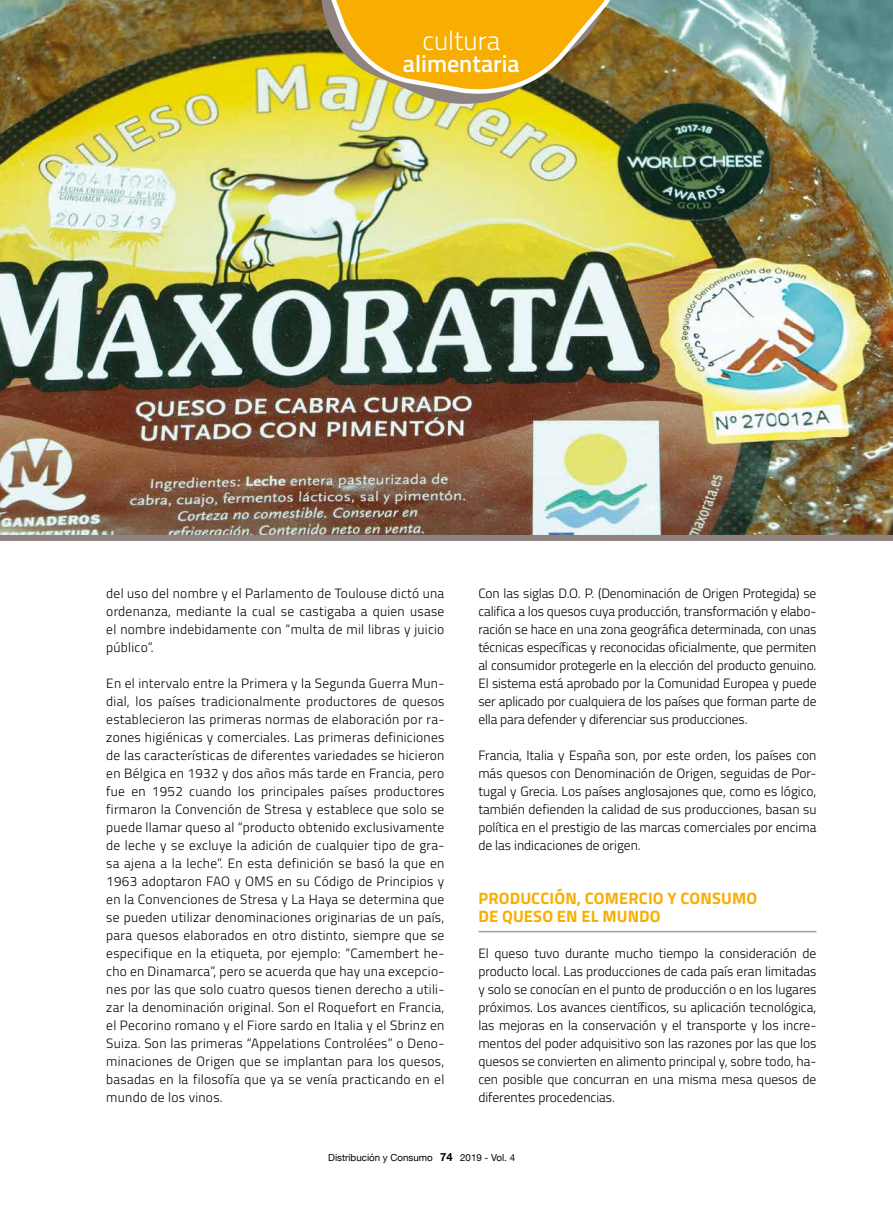
<style>
.page{position:relative;width:893px;height:1212px;background:#fff}
.page>*{position:absolute;margin:0;border:0;box-sizing:border-box;transform-origin:0 0}
.t1{font:300 27px "Titillium";color:#fff}
.t2{font:600 24px "Titillium";color:#fff}
.t3{font:700 16.5px/18px "Titillium";letter-spacing:.01em;color:#f7ae00}
.t4{font:300 13.5px/18px "Titillium";color:#000;text-align:justify}
.t5{font:9.75px "Helvetica Neue";color:#000}
.s1{font-weight:700;font-size:11.25px}
</style>
<div class="page">
<img style="left:0;top:0;width:893px;height:535px">
<div style="left:0;top:535px;width:893px;height:6px;background:#8e8380"></div>
<img style="left:303px;top:0;width:327px;height:120px">
<hr style="left:478px;top:931px;width:338px;height:1px;background:#aa9f9d">
<h1 class="t1" style="left:422px;top:21px;width:80px">cultura</h1>
<h2 class="t2" style="left:403px;top:46px;width:118px">alimentaria</h2>
<p class="t4" style="left:106px;top:584px;width:340px">del uso del nombre y el Parlamento de Toulouse dictó una ordenanza, mediante la cual se castigaba a quien usase el nombre indebidamente con “multa de mil libras y juicio público”.</p>
<p class="t4" style="left:106px;top:674px;width:340px">En el intervalo entre la Primera y la Segunda Guerra Mun&shy;dial, los países tradicionalmente productores de quesos establecieron las primeras normas de elaboración por ra&shy;zones higiénicas y comerciales. Las primeras definiciones de las características de diferentes variedades se hicieron en Bélgica en 1932 y dos años más tarde en Francia, pero fue en 1952 cuando los principales países productores firmaron la Convención de Stresa y establece que solo se puede llamar queso al “producto obtenido exclusivamente de leche y se excluye la adición de cualquier tipo de gra&shy;sa ajena a la leche”. En esta definición se basó la que en 1963 adoptaron FAO y OMS en su Código de Principios y en la Convenciones de Stresa y La Haya se determina que se pueden utilizar denominaciones originarias de un país, para quesos elaborados en otro distinto, siempre que se especifique en la etiqueta, por ejemplo: “Camembert he&shy;cho en Dinamarca”, pero se acuerda que hay una excepcio&shy;nes por las que solo cuatro quesos tienen derecho a utili&shy;zar la denominación original. Son el Roquefort en Francia, el Pecorino romano y el Fiore sardo en Italia y el Sbrinz en Suiza. Son las primeras “Appelations Controlées” o Deno&shy;minaciones de Origen que se implantan para los quesos, basadas en la filosofía que ya se venía practicando en el mundo de los vinos.</p>
<p class="t4" style="left:478px;top:584px;width:340px">Con las siglas D.O. P. (Denominación de Origen Protegida) se califica a los quesos cuya producción, transformación y elabo&shy;ración se hace en una zona geográfica determinada, con unas técnicas específicas y reconocidas oficialmente, que permiten al consumidor protegerle en la elección del producto genuino.<br>El sistema está aprobado por la Comunidad Europea y puede ser aplicado por cualquiera de los países que forman parte de ella para defender y diferenciar sus producciones.</p>
<p class="t4" style="left:478px;top:746px;width:340px">Francia, Italia y España son, por este orden, los países con más quesos con Denominación de Origen, seguidas de Por&shy;tugal y Grecia. Los países anglosajones que, como es lógico, también defienden la calidad de sus producciones, basan su política en el prestigio de las marcas comerciales por encima de las indicaciones de origen.</p>
<p class="t3" style="left:478px;top:889px;width:280px">PRODUCCIÓN, COMERCIO Y CONSUMO<br>DE QUESO EN EL MUNDO</p>
<p class="t4" style="left:478px;top:944px;width:340px">El queso tuvo durante mucho tiempo la consideración de producto local. Las producciones de cada país eran limitadas y solo se conocían en el punto de producción o en los lugares próximos. Los avances científicos, su aplicación tecnológica, las mejoras en la conservación y el transporte y los incre&shy;mentos del poder adquisitivo son las razones por las que los quesos se convierten en alimento principal y, sobre todo, ha&shy;cen posible que concurran en una misma mesa quesos de diferentes procedencias.</p>
<p class="t5" style="left:328px;top:1150px;width:188px">Distribución y Consumo <span class="s1">74</span> 2019 - Vol. 4</p>
</div>
